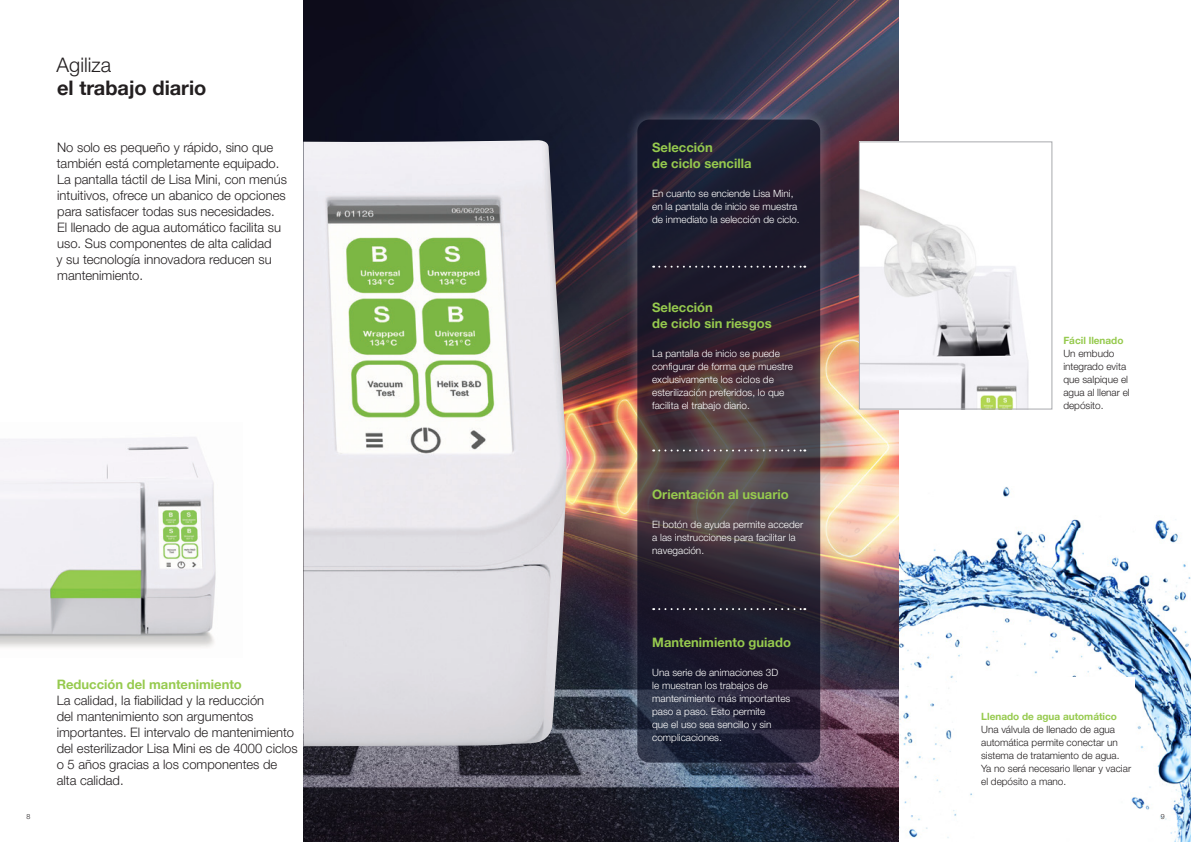
<style>
.page{position:relative;width:1191px;height:842px;background:#fff}
.page>*{position:absolute;margin:0;border:0;box-sizing:border-box;transform-origin:0 0}
.t1{font:700 20px "Helvetica Neue World 75";color:#231f20}
.t2{font:20px "Helvetica Neue World 45 Lt";color:#231f20}
.t3{font:13px/16px "Helvetica Neue World 45 Lt";color:#231f20}
.t4{font:700 13px/16px "Helvetica Neue World 75";color:#96ca4e}
.t5{font:10px/13px "Helvetica Neue World 45 Lt";color:#fff}
.t6{font:10px/13px "Helvetica Neue World 45 Lt";color:#231f20}
.t7{font:700 10px "Helvetica Neue World 75";color:#96ca4e}
.t8{font:7px "Helvetica Neue World 45 Lt";color:#231f20}
</style>
<div class="page">
<img style="left:898px;top:427px;width:293px;height:415px">
<div style="left:957px;top:677px;width:177px;height:108px;background:#fff"></div>
<img style="left:303px;top:0;width:595px;height:842px">
<img style="left:861px;top:144px;width:168px;height:263px">
<div style="left:859px;top:142px;width:193px;height:267px;border:1px solid #a8a9ad"></div>
<div style="left:624px;top:106px;width:209px;height:670px;background:#fff;opacity:.45"></div>
<svg style="left:637px;top:120px;width:183px;height:643px;background:#2f2736"></svg>
<img style="left:303px;top:140px;width:264px;height:606px">
<img style="left:0;top:437px;width:216px;height:210px">
<svg style="left:653px;top:266px;width:152px;height:2px"></svg>
<svg style="left:653px;top:449px;width:152px;height:2px"></svg>
<svg style="left:653px;top:608px;width:152px;height:2px"></svg>
<h1 class="t2" style="left:57px;top:53px;width:56px">Agiliza</h1>
<h1 class="t1" style="left:57px;top:76px;width:151px">el trabajo diario</h1>
<p class="t3" style="left:56px;top:139px;width:232px">No solo es pequeño y rápido, sino que también está completamente equipado.<br>La pantalla táctil de Lisa Mini, con menús intuitivos, ofrece un abanico de opciones para satisfacer todas sus necesidades.<br>El llenado de agua automático facilita su uso. Sus componentes de alta calidad<br>y su tecnología innovadora reducen su mantenimiento.</p>
<p class="t4" style="left:57px;top:677px;width:187px">Reducción del mantenimiento</p>
<p class="t3" style="left:57px;top:693px;width:242px">La calidad, la fiabilidad y la reducción<br>del mantenimiento son argumentos importantes. El intervalo de mantenimiento del esterilizador Lisa Mini es de 4000 ciclos o 5 años gracias a los componentes de alta calidad.</p>
<p class="t4" style="left:652px;top:139px;width:101px">Selección<br>de ciclo sencilla</p>
<p class="t5" style="left:652px;top:187px;width:149px">En cuanto se enciende Lisa Mini, en la pantalla de inicio se muestra de inmediato la selección de ciclo.</p>
<p class="t4" style="left:652px;top:299px;width:121px">Selección<br>de ciclo sin riesgos</p>
<p class="t5" style="left:652px;top:347px;width:142px">La pantalla de inicio se puede configurar de forma que muestre exclusivamente los ciclos de esterilización preferidos, lo que facilita el trabajo diario.</p>
<p class="t4" style="left:652px;top:487px;width:138px">Orientación al usuario</p>
<p class="t5" style="left:652px;top:518px;width:152px">El botón de ayuda permite acceder a las instrucciones para facilitar la navegación.</p>
<p class="t4" style="left:652px;top:634px;width:140px">Mantenimiento guiado</p>
<p class="t5" style="left:652px;top:666px;width:140px">Una serie de animaciones 3D<br>le muestran los trabajos de mantenimiento más importantes paso a paso. Esto permite<br>que el uso sea sencillo y sin complicaciones.</p>
<p class="t7" style="left:1063px;top:335px;width:62px">Fácil llenado</p>
<p class="t6" style="left:1063px;top:347px;width:68px">Un embudo integrado evita que salpique el agua al llenar el depósito.</p>
<p class="t7" style="left:981px;top:711px;width:137px">Llenado de agua automático</p>
<p class="t6" style="left:981px;top:723px;width:151px">Una válvula de llenado de agua automática permite conectar un sistema de tratamiento de agua.<br>Ya no será necesario llenar y vaciar el depósito a mano.</p>
<p class="t8" style="left:26px;top:812px;width:5px">8</p>
<p class="t8" style="left:1160px;top:812px;width:5px">9</p>
</div>
